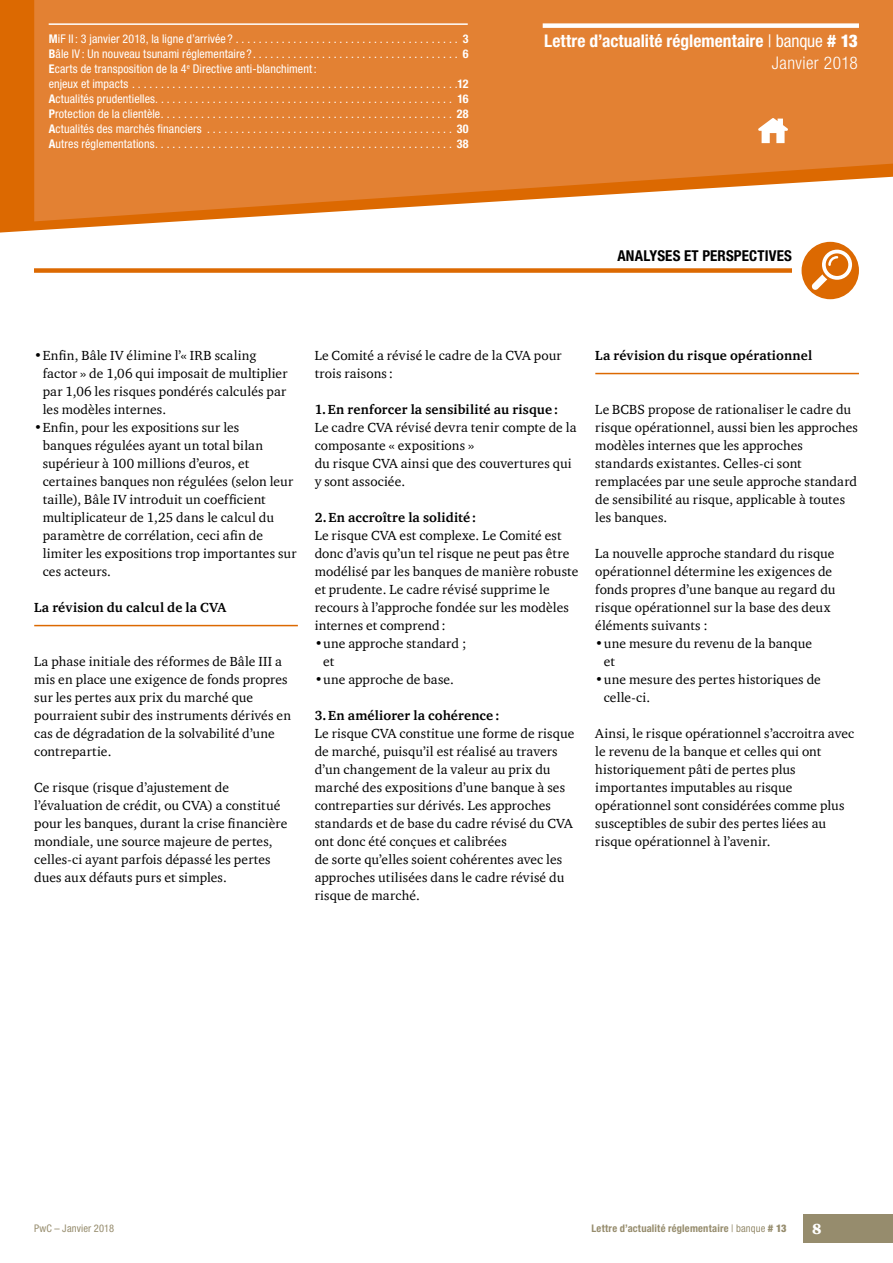
<style>
.page{position:relative;width:893px;height:1263px;background:#fff}
.page>*{position:absolute;margin:0;border:0;box-sizing:border-box;transform-origin:0 0}
.t1{font:700 condensed 17.4px/21.1px "Helvetica Neue LT Std";color:#fff;text-align:right}
.t2{font:700 condensed 15px "Helvetica Neue LT Std";letter-spacing:.01em;color:#000}
.t3{font:900 15px "ITC Charter Com";color:#fff}
.t4{font:13.5px/18px "ITC Charter Com";letter-spacing:.01em;color:#000}
.t5{font:700 13.5px "ITC Charter Com";letter-spacing:.015em;color:#000}
.t6{font:condensed 12px/15px "Helvetica Neue LT Std";letter-spacing:.01em;color:#fff}
.t7{font:700 condensed 10.5px "Helvetica Neue LT Std";letter-spacing:.02em;color:#968c6d}
.t8{font:condensed 10.5px "Helvetica Neue LT Std";letter-spacing:.015em;color:#968c6d}
.s1{font-weight:700}
.s2{font-weight:400}
.s3{font-weight:900}
.s4{font-weight:300}
</style>
<div class="page">
<svg style="left:0;top:0;width:184px;height:233px;background:#e07a1e"></svg>
<svg style="left:34px;top:0;width:859px;height:221px;background:#e58a41"></svg>
<div style="left:804px;top:1214px;width:89px;height:28px;background:#968c6d"></div>
<div style="left:801px;top:242px;width:58px;height:57px;background:#dc6901;border-radius:50%"></div>
<svg style="left:758px;top:118px;width:30px;height:25px"></svg>
<hr style="left:49px;top:23px;width:419px;height:2px;background:#fff">
<div style="left:543px;top:23px;width:316px;height:5px;background:#fff"></div>
<div style="left:34px;top:268px;width:758px;height:5px;background:#dc6901"></div>
<svg style="left:811px;top:250px;width:41px;height:40px"></svg>
<hr style="left:34px;top:625px;width:264px;height:1px;background:#dc6901">
<hr style="left:595px;top:373px;width:264px;height:1px;background:#dc6901">
<p class="t6" style="left:49px;top:32px;width:422px"><span class="s1">M</span>iF II : 3 janvier 2018, la ligne d’arrivée ? . . . . . . . . . . . . . . . . . . . . . . . . . . . . . . . . . . . . . . . <span class="s1">3<br>B</span>âle IV : Un nouveau tsunami réglementaire ? . . . . . . . . . . . . . . . . . . . . . . . . . . . . . . . . . . . . <span class="s1">6<br>E</span>carts de transposition de la 4<sup>e</sup> Directive anti-blanchiment:<br>enjeux et impacts . . . . . . . . . . . . . . . . . . . . . . . . . . . . . . . . . . . . . . . . . . . . . . . . . . . . . . . . <span class="s1">12<br>A</span>ctualités prudentielles . . . . . . . . . . . . . . . . . . . . . . . . . . . . . . . . . . . . . . . . . . . . . . . . . . . . <span class="s1">16<br>P</span>rotection de la clientèle . . . . . . . . . . . . . . . . . . . . . . . . . . . . . . . . . . . . . . . . . . . . . . . . . . . <span class="s1">28<br>A</span>ctualités des marchés financiers . . . . . . . . . . . . . . . . . . . . . . . . . . . . . . . . . . . . . . . . . . . <span class="s1">30<br>A</span>utres réglementations . . . . . . . . . . . . . . . . . . . . . . . . . . . . . . . . . . . . . . . . . . . . . . . . . . . . <span class="s1">38</span></p>
<p class="t1" style="left:544px;top:30px;width:315px">Lettre d’actualité réglementaire <span class="s2">| banque</span> <span class="s3"># 13<br></span><span class="s4">Janvier 2018</span></p>
<p class="t2" style="left:617px;top:246px;width:176px">ANALYSES ET PERSPECTIVES</p>
<p class="t4" style="left:43px;top:346px;width:246px;text-indent:-9px">•Enfin, Bâle IV élimine l’« IRB scaling factor » de 1,06 qui imposait de multiplier par 1,06 les risques pondérés calculés par les modèles internes.</p>
<p class="t4" style="left:43px;top:418px;width:255px;text-indent:-9px">•Enfin, pour les expositions sur les<br>banques régulées ayant un total bilan supérieur à 100 millions d’euros, et certaines banques non régulées (selon leur taille), Bâle IV introduit un coefficient multiplicateur de 1,25 dans le calcul du paramètre de corrélation, ceci afin de limiter les expositions trop importantes sur ces acteurs.</p>
<p class="t5" style="left:34px;top:599px;width:194px">La révision du calcul de la CVA</p>
<p class="t4" style="left:34px;top:652px;width:258px">La phase initiale des réformes de Bâle III a mis en place une exigence de fonds propres sur les pertes aux prix du marché que pourraient subir des instruments dérivés en cas de dégradation de la solvabilité d’une contrepartie.</p>
<p class="t4" style="left:34px;top:778px;width:255px">Ce risque (risque d’ajustement de l’évaluation de crédit, ou CVA) a constitué pour les banques, durant la crise financière mondiale, une source majeure de pertes, celles-ci ayant parfois dépassé les pertes dues aux défauts purs et simples.</p>
<p class="t4" style="left:315px;top:346px;width:249px">Le Comité a révisé le cadre de la CVA pour trois raisons:</p>
<p class="t5" style="left:315px;top:401px;width:245px">1.En renforcer la sensibilité au risque:</p>
<p class="t4" style="left:315px;top:418px;width:263px">Le cadre CVA révisé devra tenir compte de la composante « expositions »<br>du risque CVA ainsi que des couvertures qui y sont associée.</p>
<p class="t5" style="left:315px;top:509px;width:163px">2.En accroître la solidité:</p>
<p class="t4" style="left:315px;top:526px;width:265px">Le risque CVA est complexe. Le Comité est donc d’avis qu’un tel risque ne peut pas être modélisé par les banques de manière robuste et prudente. Le cadre révisé supprime le recours à l’approche fondée sur les modèles internes et comprend:</p>
<p class="t4" style="left:323px;top:634px;width:145px;text-indent:-9px">•une approche standard ; et</p>
<p class="t4" style="left:315px;top:670px;width:141px">•une approche de base.</p>
<p class="t5" style="left:315px;top:707px;width:186px">3.En améliorer la cohérence:</p>
<p class="t4" style="left:315px;top:724px;width:261px">Le risque CVA constitue une forme de risque de marché, puisqu’il est réalisé au travers d’un changement de la valeur au prix du marché des expositions d’une banque à ses contreparties sur dérivés. Les approches standards et de base du cadre révisé du CVA ont donc été conçues et calibrées<br>de sorte qu’elles soient cohérentes avec les approches utilisées dans le cadre révisé du risque de marché.</p>
<p class="t5" style="left:595px;top:347px;width:218px">La révision du risque opérationnel</p>
<p class="t4" style="left:595px;top:400px;width:264px">Le BCBS propose de rationaliser le cadre du risque opérationnel, aussi bien les approches modèles internes que les approches standards existantes. Celles-ci sont remplacées par une seule approche standard de sensibilité au risque, applicable à toutes les banques.</p>
<p class="t4" style="left:595px;top:544px;width:242px">La nouvelle approche standard du risque opérationnel détermine les exigences de fonds propres d’une banque au regard du risque opérationnel sur la base des deux éléments suivants :</p>
<p class="t4" style="left:604px;top:634px;width:210px;text-indent:-9px">•une mesure du revenu de la banque et</p>
<p class="t4" style="left:604px;top:670px;width:219px;text-indent:-9px">•une mesure des pertes historiques de celle-ci.</p>
<p class="t4" style="left:595px;top:724px;width:260px">Ainsi, le risque opérationnel s’accroitra avec le revenu de la banque et celles qui ont historiquement pâti de pertes plus importantes imputables au risque opérationnel sont considérées comme plus susceptibles de subir des pertes liées au risque opérationnel à l’avenir.</p>
<p class="t8" style="left:34px;top:1222px;width:82px">PwC – Janvier 2018</p>
<p class="t7" style="left:591px;top:1222px;width:197px">Lettre d’actualité réglementaire <span class="s2">| banque</span> <span class="s3"># 13</span></p>
<p class="t3" style="left:812px;top:1219px;width:11px">8</p>
</div>
